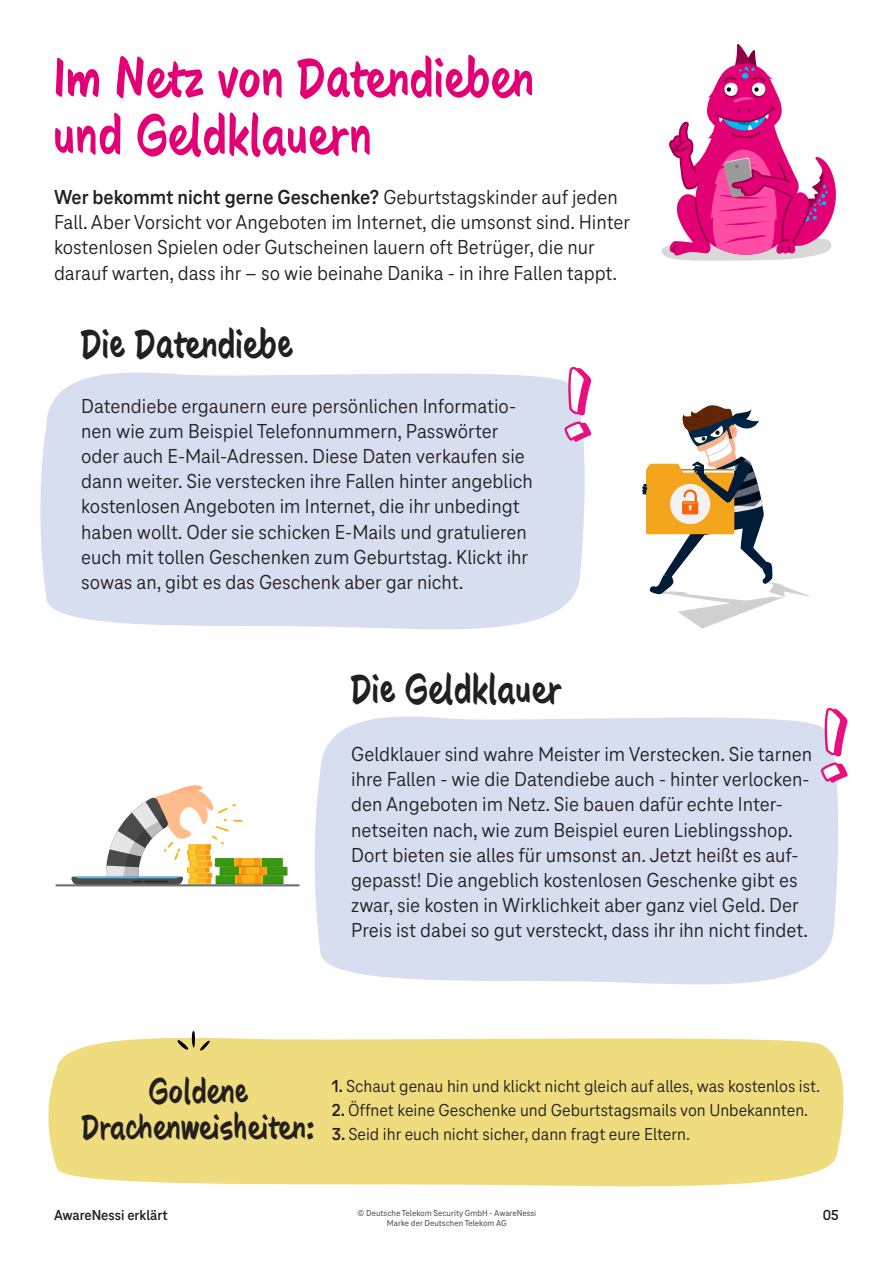
<style>
.page{position:relative;width:893px;height:1263px;background:#fff}
.page>*{position:absolute;margin:0;border:0;box-sizing:border-box;transform-origin:0 0}
.t1{font:700 57px/57px "Tele Neo Marker";letter-spacing:.025em;color:#e20074}
.t2{font:700 42px "Tele Neo Marker";letter-spacing:.025em;color:#231f20}
.t3{font:700 36px/36px "Tele Neo Marker";letter-spacing:.025em;color:#231f20;text-align:center}
.t4{font:21px/25.2px "Tele Neo";color:#231f20}
.t5{font:18px "Tele Neo";color:#231f20}
.t6{font:700 15px "Tele Neo";color:#231f20}
.t7{font:500 9px/10.5px "Tele Neo";color:#57585a;text-align:center}
.s1{font-weight:700}
</style>
<div class="page">
<svg style="left:662px;top:44px;width:174px;height:217px"></svg>
<svg style="left:40px;top:366px;width:545px;height:264px;background:#d9e0f1"></svg>
<div style="left:314px;top:716px;width:526px;height:269px;background:#d7def0"></div>
<svg style="left:71px;top:785px;width:217px;height:99px"></svg>
<hr style="left:55px;top:884px;width:245px;height:2px;background:#6f7272">
<div style="left:48px;top:1038px;width:796px;height:149px;background:#efdc7e"></div>
<svg style="left:173px;top:1031px;width:37px;height:26px"></svg>
<svg style="left:642px;top:405px;width:169px;height:223px"></svg>
<svg style="left:564px;top:421px;width:27px;height:21px"></svg>
<svg style="left:567px;top:367px;width:25px;height:48px"></svg>
<svg style="left:820px;top:762px;width:28px;height:21px"></svg>
<svg style="left:823px;top:708px;width:25px;height:48px"></svg>
<h1 class="t1" style="left:54px;top:48px;width:480px">Im Netz von Datendieben und Geldklauern</h1>
<p class="t4" style="left:54px;top:185px;width:578px"><span class="s1">Wer bekommt nicht gerne Geschenke?</span> Geburtstagskinder auf jeden Fall. Aber Vorsicht vor Angeboten im Internet, die umsonst sind. Hinter kostenlosen Spielen oder Gutscheinen lauern oft Betrüger, die nur darauf warten, dass ihr – so wie beinahe Danika - in ihre Fallen tappt.</p>
<h2 class="t2" style="left:81px;top:316px;width:213px">Die Datendiebe</h2>
<p class="t4" style="left:81px;top:393px;width:453px">Datendiebe ergaunern eure persönlichen Informatio&shy;nen wie zum Beispiel Telefonnummern, Passwörter oder auch E-Mail-Adressen. Diese Daten verkaufen sie dann weiter. Sie verstecken ihre Fallen hinter angeblich kostenlosen Angeboten im Internet, die ihr unbedingt haben wollt. Oder sie schicken E-Mails und gratulieren euch mit tollen Geschenken zum Geburtstag. Klickt ihr sowas an, gibt es das Geschenk aber gar nicht.</p>
<h2 class="t2" style="left:351px;top:661px;width:210px">Die Geldklauer</h2>
<p class="t4" style="left:351px;top:742px;width:462px">Geldklauer sind wahre Meister im Verstecken. Sie tarnen ihre Fallen - wie die Datendiebe auch - hinter verlocken&shy;den Angeboten im Netz. Sie bauen dafür echte Inter&shy;netseiten nach, wie zum Beispiel euren Lieblingsshop.<br>Dort bieten sie alles für umsonst an. Jetzt heißt es auf&shy;gepasst! Die angeblich kostenlosen Geschenke gibt es zwar, sie kosten in Wirklichkeit aber ganz viel Geld. Der Preis ist dabei so gut versteckt, dass ihr ihn nicht findet.</p>
<h3 class="t3" style="left:82px;top:1073px;width:234px">Goldene<br>Drachenweisheiten:</h3>
<p class="t5" style="left:332px;top:1076px;width:490px"><span class="s1">1.</span> Schaut genau hin und klickt nicht gleich auf alles, was kostenlos ist.</p>
<p class="t5" style="left:332px;top:1100px;width:478px"><span class="s1">2.</span> Öffnet keine Geschenke und Geburtstagsmails von Unbekannten.</p>
<p class="t5" style="left:332px;top:1124px;width:360px"><span class="s1">3.</span> Seid ihr euch nicht sicher, dann fragt eure Eltern.</p>
<p class="t7" style="left:358px;top:1208px;width:180px">© Deutsche Telekom Security GmbH - AwareNessi<br>Marke der Deutschen Telekom AG</p>
<p class="t6" style="left:54px;top:1207px;width:115px">AwareNessi erklärt</p>
<p class="t6" style="left:823px;top:1207px;width:17px">05</p>
</div>
